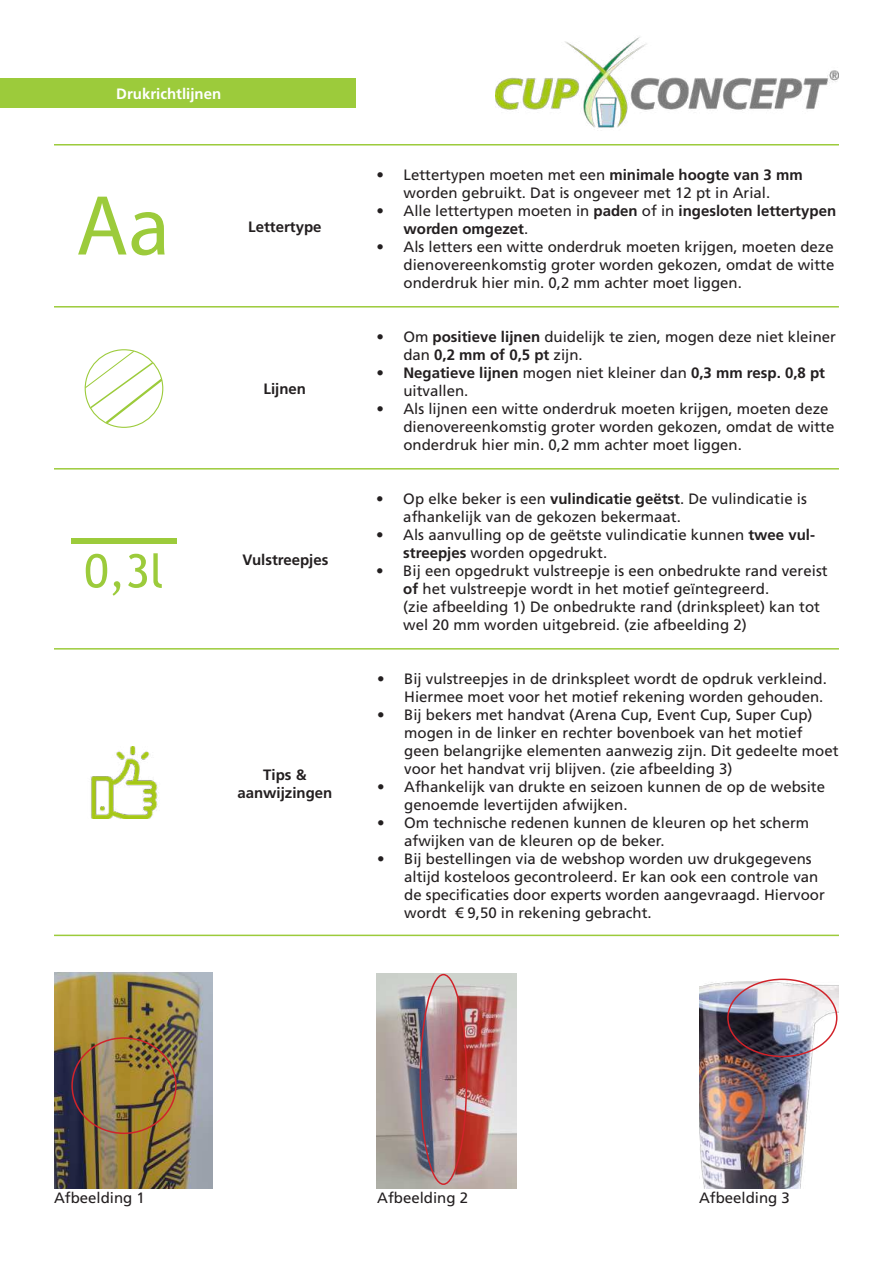
<style>
.page{position:relative;width:893px;height:1263px;background:#fff}
.page>*{position:absolute;margin:0;border:0;box-sizing:border-box;transform-origin:0 0}
.t1{font:85.8px "Myriad Pro";color:#9ccb3b}
.t2{font:15px/18px "Frutiger LT Pro";color:#231f20}
.t3{font:700 15px/18px "Frutiger LT Pro";color:#231f20}
.t4{font:700 15px "Frutiger LT Pro";color:#fff}
.s1{font-weight:700}
.s2{font-weight:400}
</style>
<div class="page">
<div style="left:0;top:78px;width:355px;height:30px;background:#9ccb3b"></div>
<img style="left:495px;top:37px;width:344px;height:91px">
<hr style="left:54px;top:468px;width:785px;height:2px;background:#9ccb3b">
<div style="left:71px;top:538px;width:106px;height:6px;background:#9ccb3b"></div>
<svg style="left:86px;top:554px;width:21px;height:34px"></svg>
<svg style="left:113px;top:581px;width:7px;height:15px"></svg>
<svg style="left:128px;top:554px;width:19px;height:34px"></svg>
<svg style="left:153px;top:553px;width:9px;height:35px"></svg>
<hr style="left:54px;top:648px;width:785px;height:1px;background:#9ccb3b">
<hr style="left:54px;top:934px;width:785px;height:2px;background:#9ccb3b">
<img style="left:699px;top:981px;width:140px;height:207px">
<hr style="left:54px;top:306px;width:785px;height:2px;background:#9ccb3b">
<hr style="left:54px;top:144px;width:785px;height:2px;background:#9ccb3b">
<svg style="left:84px;top:350px;width:80px;height:76px"></svg>
<img style="left:91px;top:746px;width:68px;height:73px">
<img style="left:54px;top:972px;width:159px;height:216px">
<div style="left:727px;top:978px;width:110px;height:79px;border:2px solid #d1232a;border-radius:50%"></div>
<div style="left:71px;top:1037px;width:106px;height:97px;border:2px solid #d1232a;border-radius:50%"></div>
<img style="left:377px;top:974px;width:139px;height:214px">
<div style="left:420px;top:974px;width:47px;height:211px;border:2px solid #d1232a;border-radius:50%"></div>
<p class="t4" style="left:116px;top:87px;width:107px">Drukrichtlijnen</p>
<h1 class="t1" style="left:76px;top:175px;width:95px">Aa</h1>
<p class="t3" style="left:248px;top:219px;width:75px">Lettertype</p>
<p class="t3" style="left:264px;top:381px;width:44px">Lijnen</p>
<p class="t3" style="left:243px;top:552px;width:87px">Vulstreepjes</p>
<p class="t3" style="left:237px;top:767px;width:97px;text-align:center">Tips &amp; aanwijzingen</p>
<p class="t2" style="left:376px;top:167px;width:428px;text-align:center">• Lettertypen moeten met een <span class="s1">minimale hoogte van 3 mm </span>worden gebruikt. Dat is ongeveer met 12 pt in Arial.</p>
<p class="t3" style="left:403px;top:203px;width:434px;text-indent:-27px"><span class="s2">• Alle lettertypen moeten in</span> paden <span class="s2">of in</span> ingesloten lettertypen worden omgezet<span class="s2">.</span></p>
<p class="t2" style="left:403px;top:239px;width:432px;text-align:justify;text-indent:-27px">• Als letters een witte onderdruk moeten krijgen, moeten deze dienovereenkomstig groter worden gekozen, omdat de witte onderdruk hier min. 0,2 mm achter moet liggen.</p>
<p class="t2" style="left:403px;top:329px;width:434px;text-indent:-27px">• Om <span class="s1">positieve lijnen</span> duidelijk te zien, mogen deze niet kleiner dan <span class="s1">0,2 mm of 0,5 pt</span> zijn.</p>
<p class="t3" style="left:403px;top:365px;width:423px;text-indent:-27px">• Negatieve lijnen <span class="s2">mogen niet kleiner dan</span> 0,3 mm resp. 0,8 pt <span class="s2">uitvallen.</span></p>
<p class="t2" style="left:403px;top:401px;width:432px;text-indent:-27px">• Als lijnen een witte onderdruk moeten krijgen, moeten deze dienovereenkomstig groter worden gekozen, omdat de witte onderdruk hier min. 0,2 mm achter moet liggen.</p>
<p class="t2" style="left:403px;top:491px;width:405px;text-indent:-27px">• Op elke beker is een <span class="s1">vulindicatie geëtst</span>. De vulindicatie is afhankelijk van de gekozen bekermaat.</p>
<p class="t2" style="left:403px;top:527px;width:413px;text-indent:-27px">• Als aanvulling op de geëtste vulindicatie kunnen <span class="s1">twee vul&shy;streepjes</span> worden opgedrukt.</p>
<p class="t2" style="left:403px;top:563px;width:426px;text-indent:-27px">• Bij een opgedrukt vulstreepje is een onbedrukte rand vereist <span class="s1">of</span> het vulstreepje wordt in het motief geïntegreerd.<br>(zie afbeelding 1) De onbedrukte rand (drinkspleet) kan tot wel 20 mm worden uitgebreid. (zie afbeelding 2)</p>
<p class="t2" style="left:377px;top:671px;width:451px;text-align:right">• Bij vulstreepjes in de drinkspleet wordt de opdruk verkleind.<br>Hiermee moet voor het motief rekening worden gehouden.</p>
<p class="t2" style="left:404px;top:707px;width:436px;text-indent:-27px">• Bij bekers met handvat (Arena Cup, Event Cup, Super Cup) mogen in de linker en rechter bovenboek van het motief geen belangrijke elementen aanwezig zijn. Dit gedeelte moet voor het handvat vrij blijven. (zie afbeelding 3)</p>
<p class="t2" style="left:404px;top:779px;width:422px;text-indent:-27px">• Afhankelijk van drukte en seizoen kunnen de op de website genoemde levertijden afwijken.</p>
<p class="t2" style="left:404px;top:815px;width:407px;text-indent:-27px">• Om technische redenen kunnen de kleuren op het scherm afwijken van de kleuren op de beker.</p>
<p class="t2" style="left:404px;top:851px;width:422px;text-indent:-27px">• Bij bestellingen via de webshop worden uw drukgegevens altijd kosteloos gecontroleerd. Er kan ook een controle van de specificaties door experts worden aangevraagd. Hiervoor wordt € 9,50 in rekening gebracht.</p>
<p class="t2" style="left:54px;top:1190px;width:92px">Afbeelding 1</p>
<p class="t2" style="left:377px;top:1190px;width:92px">Afbeelding 2</p>
<p class="t2" style="left:699px;top:1190px;width:92px">Afbeelding 3</p>
</div>
